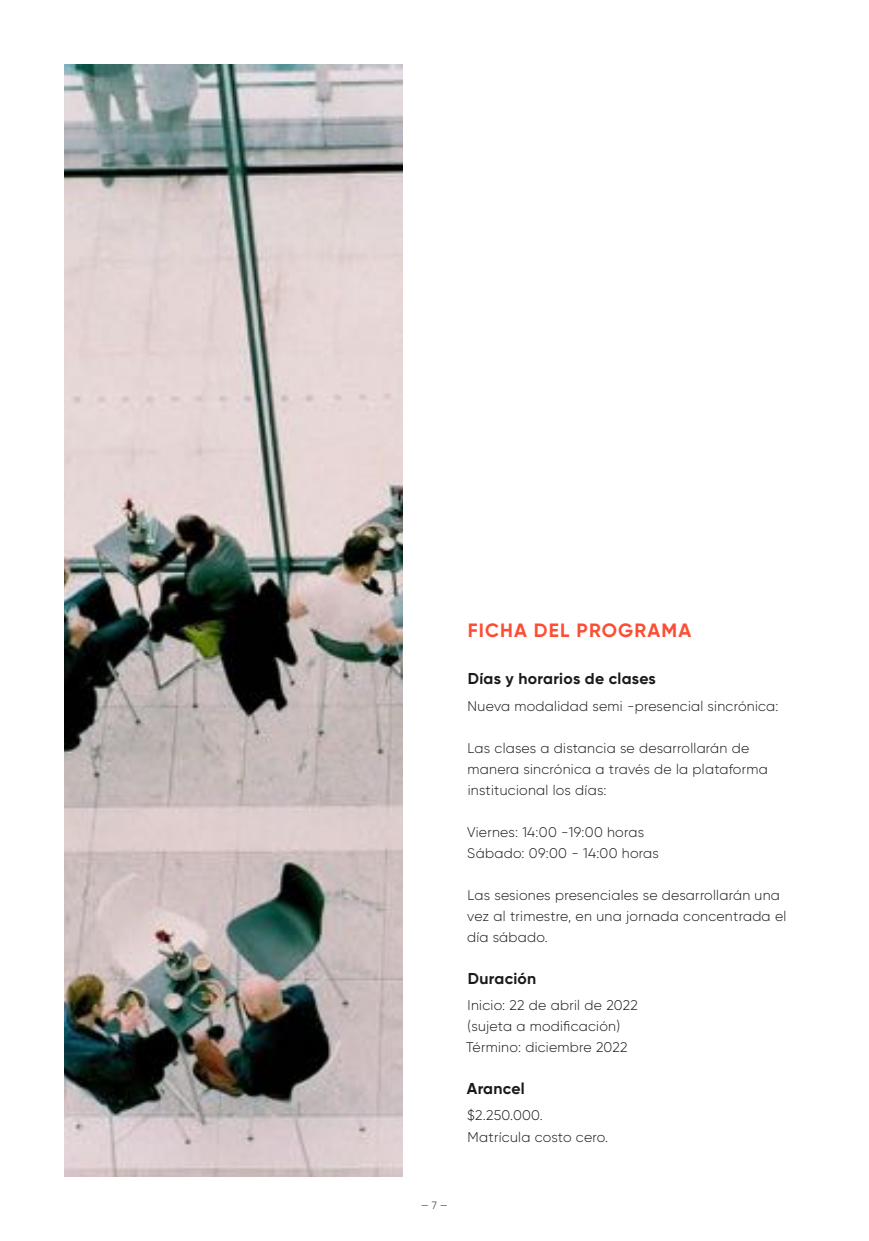
<style>
.page{position:relative;width:869px;height:1241px;background:#fff}
.page>*{position:absolute;margin:0;border:0;box-sizing:border-box;transform-origin:0 0}
.t1{font:700 19.25px "Gilroy";letter-spacing:.06em;color:#fb4f35}
.t2{font:700 15.75px "Gilroy";letter-spacing:.02em;color:#1a1a1a}
.t3{font:300 14px/21px "Gilroy";letter-spacing:.02em;color:#1a1a1a}
.t4{font:300 10.5px "Gilroy";color:#1a1a1a}
</style>
<div class="page">
<img style="left:64px;top:64px;width:338px;height:1112px">
<h1 class="t1" style="left:467px;top:618px;width:225px">FICHA DEL PROGRAMA</h1>
<p class="t2" style="left:467px;top:669px;width:189px">Días y horarios de clases</p>
<p class="t3" style="left:467px;top:695px;width:312px">Nueva modalidad semi -presencial sincrónica:</p>
<p class="t3" style="left:467px;top:737px;width:302px">Las clases a distancia se desarrollarán de manera sincrónica a través de la plataforma institucional los días:</p>
<p class="t3" style="left:467px;top:821px;width:193px">Viernes: 14:00 -19:00 horas<br>Sábado: 09:00 - 14:00 horas</p>
<p class="t3" style="left:467px;top:884px;width:321px">Las sesiones presenciales se desarrollarán una vez al trimestre, en una jornada concentrada el día sábado.</p>
<p class="t2" style="left:467px;top:968px;width:70px">Duración</p>
<p class="t3" style="left:466px;top:994px;width:173px">Inicio: 22 de abril de 2022 (sujeta a modificación)<br>Término: diciembre 2022</p>
<p class="t2" style="left:466px;top:1078px;width:59px">Arancel</p>
<p class="t3" style="left:467px;top:1104px;width:142px">$2.250.000.<br>Matrícula costo cero.</p>
<p class="t4" style="left:421px;top:1198px;width:28px">— 7 —</p>
</div>
